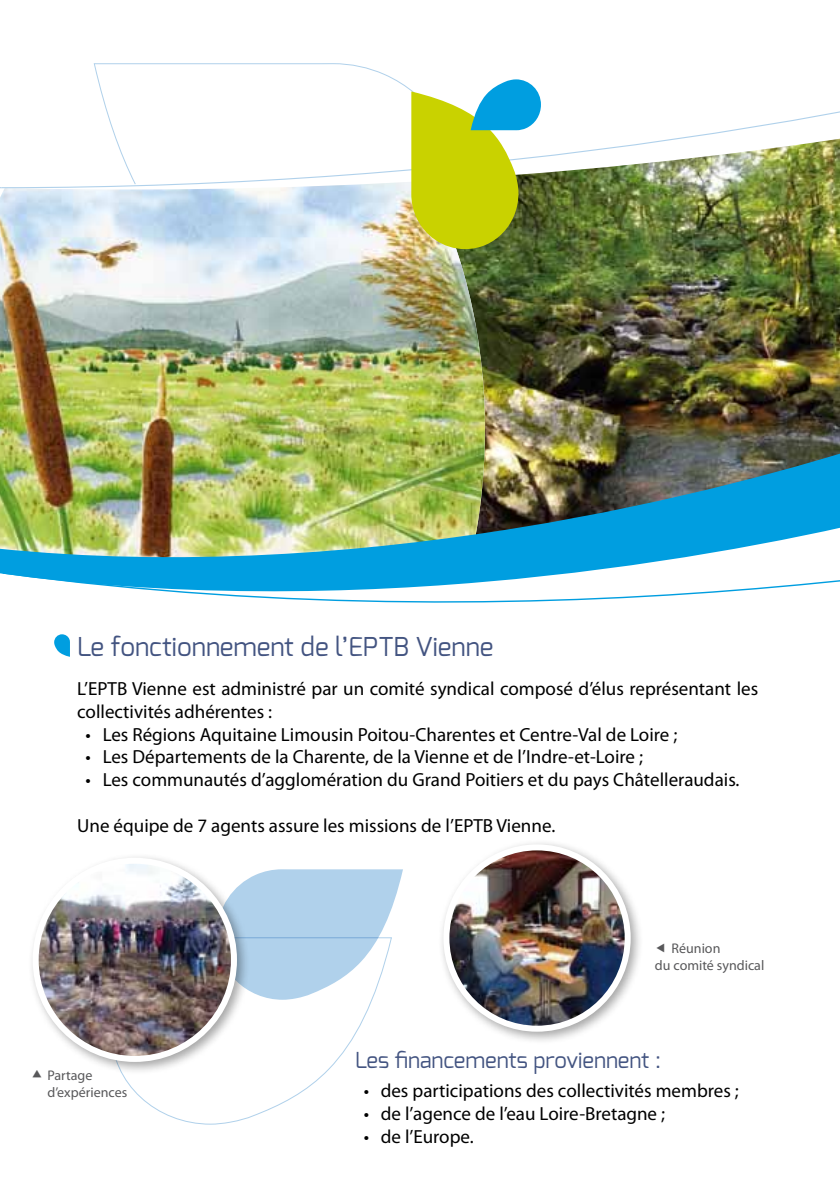
<style>
.page{position:relative;width:840px;height:1191px;background:#fff}
.page>*{position:absolute;margin:0;border:0;box-sizing:border-box;transform-origin:0 0}
.t1{font:26px "Exo";color:#435481}
.t2{font:22px "Exo";color:#435481}
.t3{font:19px/22.8px "Myriad Pro";color:#000}
.t4{font:14px/16.8px "Myriad Pro";color:#58585a}
</style>
<div class="page">
<svg style="left:122px;top:999px;width:251px;height:125px"></svg>
<svg style="left:249px;top:869px;width:154px;height:130px"></svg>
<img style="left:484px;top:192px;width:355px;height:248px">
<img style="left:0;top:192px;width:484px;height:248px">
<img style="left:0;top:440px;width:839px;height:134px">
<img style="left:1px;top:502px;width:838px;height:101px">
<svg style="left:54px;top:634px;width:16px;height:23px"></svg>
<div style="left:27px;top:852px;width:222px;height:222px;background:#000;opacity:.35"></div>
<img style="left:36px;top:860px;width:198px;height:199px;border-radius:99px">
<div style="left:33px;top:857px;width:204px;height:205px;border:6px solid #fff;border-radius:50%"></div>
<svg style="left:93px;top:189px;width:318px;height:5px"></svg>
<svg style="left:1px;top:63px;width:838px;height:126px"></svg>
<svg style="left:411px;top:79px;width:129px;height:170px"></svg>
<div style="left:437px;top:838px;width:205px;height:206px;background:#000;opacity:.35"></div>
<img style="left:446px;top:847px;width:181px;height:181px;border-radius:91px">
<div style="left:443px;top:844px;width:187px;height:187px;border:6px solid #fff;border-radius:50%"></div>
<svg style="left:33px;top:1070px;width:8px;height:4px"></svg>
<h1 class="t1" style="left:77px;top:629px;width:417px">Le fonctionnement de l’EPTB Vienne</h1>
<p class="t3" style="left:77px;top:677px;width:682px">L’EPTB Vienne est administré par un comité syndical composé d’élus représentant les collectivités adhérentes :</p>
<p class="t3" style="left:86px;top:722px;width:593px">• Les Régions Aquitaine Limousin Poitou-Charentes et Centre-Val de Loire ;</p>
<p class="t3" style="left:86px;top:745px;width:558px">• Les Départements de la Charente, de la Vienne et de l’Indre-et-Loire ;</p>
<p class="t3" style="left:86px;top:768px;width:655px">• Les communautés d’agglomération du Grand Poitiers et du pays Châtelleraudais.</p>
<p class="t3" style="left:77px;top:813px;width:479px">Une équipe de 7 agents assure les missions de l’EPTB Vienne.</p>
<p class="t4" style="left:47px;top:1067px;width:81px">Partage d’expériences</p>
<p class="t4" style="left:654px;top:939px;width:111px;text-indent:17px">Réunion<br>du comité syndical</p>
<p class="t2" style="left:355px;top:1046px;width:307px">Les financements proviennent :</p>
<p class="t3" style="left:363px;top:1078px;width:376px">• des participations des collectivités membres ;</p>
<p class="t3" style="left:363px;top:1101px;width:303px">• de l’agence de l’eau Loire-Bretagne ;</p>
<p class="t3" style="left:363px;top:1124px;width:111px">• de l’Europe.</p>
</div>
